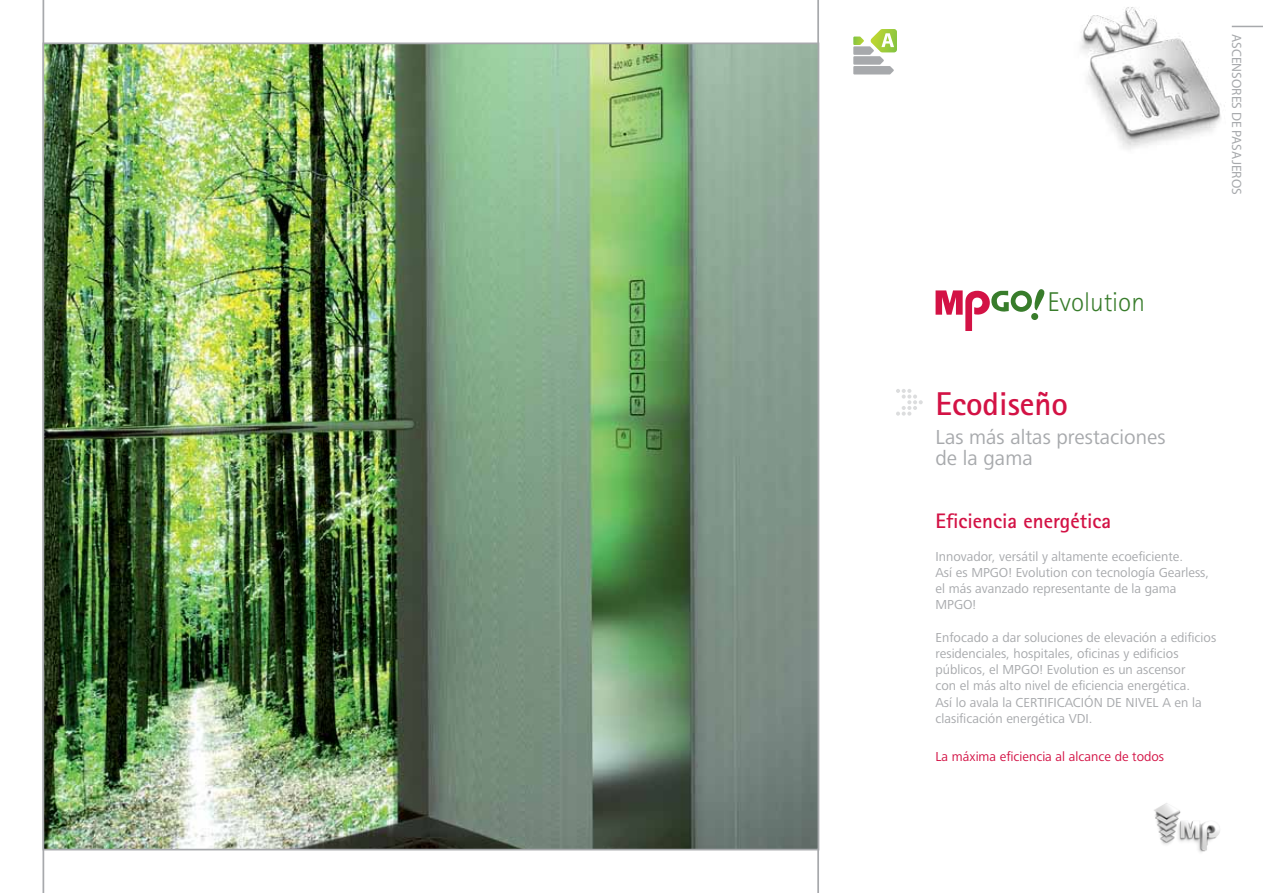
<style>
.page{position:relative;width:1263px;height:893px;background:#fff}
.page>*{position:absolute;margin:0;border:0;box-sizing:border-box;transform-origin:0 0}
.t1{font:700 33px "Rotis Sans Serif";color:#d31245}
.t2{font:300 27.15px "Rotis Sans Serif";color:#387c2b}
.t3{font:21px/21px "Frutiger Next LT";color:#a7a9ac}
.t4{font:700 21px "Rotis Sans Serif";color:#d31245}
.t5{font:13.5px/16.2px "Frutiger Next LT";color:#a7a9ac}
.t6{font:13.5px "Frutiger Next LT";color:#d31245}
.t7{font:13.5px "Myriad Pro";color:#a7a9ac}
</style>
<div class="page">
<svg style="left:896px;top:389px;width:27px;height:27px"></svg>
<img style="left:46px;top:46px;width:770px;height:801px">
<img style="left:1154px;top:803px;width:66px;height:49px">
<svg style="left:853px;top:29px;width:44px;height:46px"></svg>
<img style="left:1080px;top:7px;width:183px;height:142px">
<hr style="left:1232px;top:26px;width:31px;height:1px;background:#a7a9ac">
<svg style="left:935px;top:289px;width:110px;height:42px"></svg>
<p class="t7" style="left:1245px;top:34px;width:162px;rotate:90deg">ASCENSORES DE PASAJEROS</p>
<h2 class="t2" style="left:1047px;top:286px;width:99px">Evolution</h2>
<h1 class="t1" style="left:935px;top:383px;width:134px">Ecodiseño</h1>
<h3 class="t3" style="left:935px;top:427px;width:231px">Las más altas prestaciones de la gama</h3>
<h3 class="t4" style="left:935px;top:508px;width:177px">Eficiencia energética</h3>
<p class="t5" style="left:935px;top:548px;width:275px">Innovador, versátil y altamente ecoeficiente.<br>Así es MPGO! Evolution con tecnología Gearless, el más avanzado representante de la gama MPGO!</p>
<p class="t5" style="left:935px;top:629px;width:282px">Enfocado a dar soluciones de elevación a edificios residenciales, hospitales, oficinas y edificios públicos, el MPGO! Evolution es un ascensor<br>con el más alto nivel de eficiencia energética.<br>Así lo avala la CERTIFICACIÓN DE NIVEL A en la clasificación energética VDI.</p>
<p class="t6" style="left:935px;top:749px;width:230px">La máxima eficiencia al alcance de todos</p>
</div>
